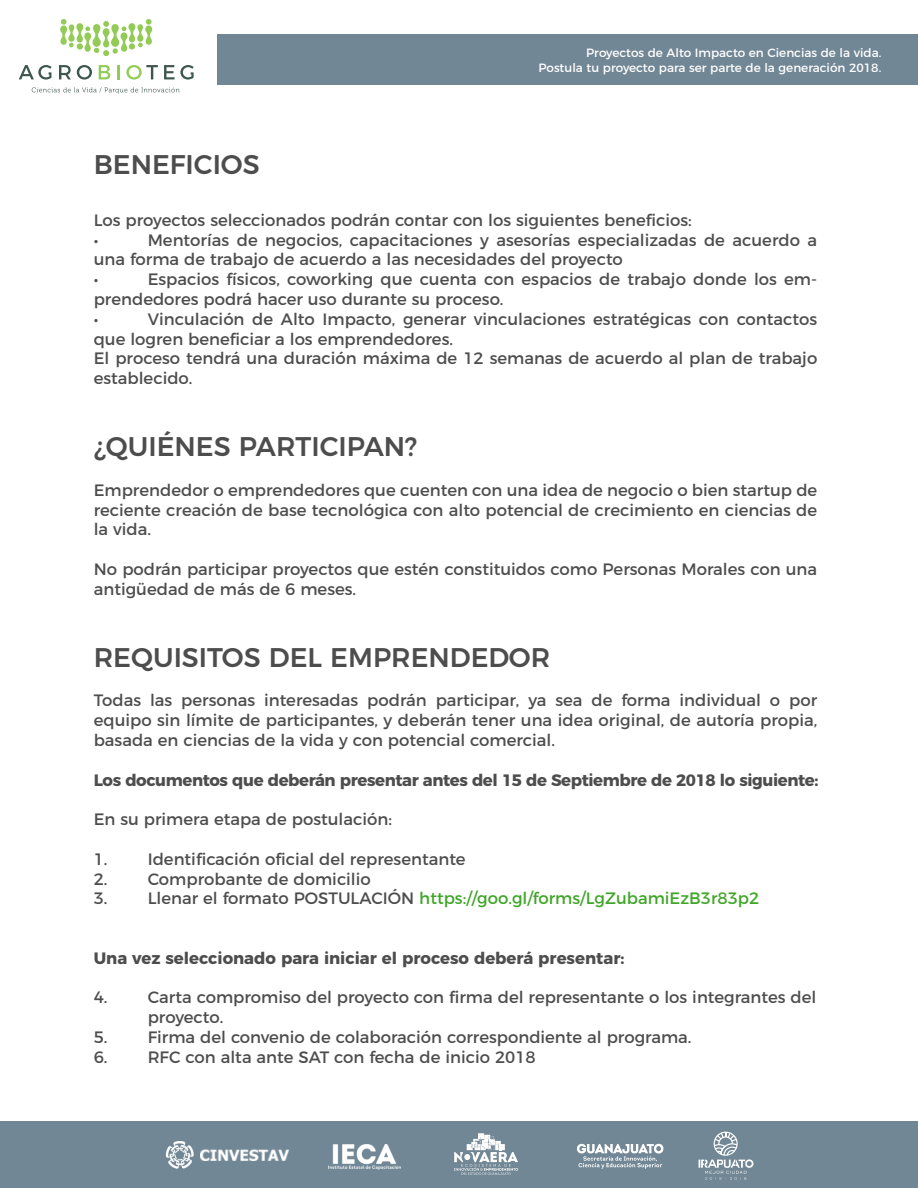
<style>
.page{position:relative;width:918px;height:1188px;background:#fff}
.page>*{position:absolute;margin:0;border:0;box-sizing:border-box;transform-origin:0 0}
.t1{font:500 27px "Montserrat";color:#4d4d4d}
.t2{font:16.5px/19.8px "Montserrat";color:#4d4d4d}
.t3{font:700 16.5px "Montserrat";letter-spacing:-.025em;color:#4d4d4d}
.t4{font:16.5px "Montserrat";color:#40a629}
.t5{font:700 16.5px "Montserrat";color:#4d4d4d}
.t6{font:12px/14.4px "Montserrat";color:#fff;text-align:right}
.s1{color:#4d4d4d}
</style>
<div class="page">
<div style="left:0;top:1122px;width:918px;height:66px;background:#728795"></div>
<div style="left:218px;top:34px;width:700px;height:50px;background:#728795"></div>
<svg style="left:60px;top:19px;width:93px;height:37px"></svg>
<svg style="left:32px;top:87px;width:148px;height:7px"></svg>
<svg style="left:19px;top:65px;width:33px;height:15px"></svg>
<svg style="left:59px;top:65px;width:12px;height:14px"></svg>
<svg style="left:77px;top:65px;width:15px;height:15px"></svg>
<svg style="left:99px;top:65px;width:11px;height:14px"></svg>
<hr style="left:117px;top:65px;width:3px;height:14px;background:#93cb57">
<svg style="left:126px;top:65px;width:32px;height:15px"></svg>
<svg style="left:164px;top:65px;width:30px;height:15px"></svg>
<img style="left:329px;top:1144px;width:72px;height:26px">
<svg style="left:454px;top:1133px;width:64px;height:42px"></svg>
<svg style="left:577px;top:1144px;width:87px;height:25px"></svg>
<img style="left:165px;top:1141px;width:29px;height:28px">
<img style="left:201px;top:1149px;width:87px;height:12px">
<svg style="left:699px;top:1132px;width:54px;height:48px"></svg>
<p class="t6" style="left:538px;top:45px;width:344px">Proyectos de Alto Impacto en Ciencias de la vida.<br>Postula tu proyecto para ser parte de la generación 2018.</p>
<h1 class="t1" style="left:94px;top:142px;width:168px">BENEFICIOS</h1>
<p class="t2" style="left:94px;top:209px;width:599px">Los proyectos seleccionados podrán contar con los siguientes beneficios: •</p>
<p class="t2" style="left:94px;top:228px;width:725px;text-indent:54px">Mentorías de negocios, capacitaciones y asesorías especializadas de acuerdo a una forma de trabajo de acuerdo a las necesidades del proyecto<br>•</p>
<p class="t2" style="left:94px;top:268px;width:725px;text-indent:54px">Espacios físicos, coworking que cuenta con espacios de trabajo donde los em&shy;prendedores podrá hacer uso durante su proceso.<br>•</p>
<p class="t2" style="left:94px;top:308px;width:725px;text-indent:54px">Vinculación de Alto Impacto, generar vinculaciones estratégicas con contactos que logren beneficiar a los emprendedores.<br>El proceso tendrá una duración máxima de 12 semanas de acuerdo al plan de trabajo establecido.</p>
<h1 class="t1" style="left:94px;top:425px;width:325px">¿QUIÉNES PARTICIPAN?</h1>
<p class="t2" style="left:94px;top:479px;width:725px;text-align:justify">Emprendedor o emprendedores que cuenten con una idea de negocio o bien startup de reciente creación de base tecnológica con alto potencial de crecimiento en ciencias de la vida.</p>
<p class="t2" style="left:94px;top:558px;width:725px">No podrán participar proyectos que estén constituidos como Personas Morales con una antigüedad de más de 6 meses.</p>
<h1 class="t1" style="left:94px;top:635px;width:458px">REQUISITOS DEL EMPRENDEDOR</h1>
<p class="t2" style="left:94px;top:689px;width:725px;text-align:justify">Todas las personas interesadas podrán participar, ya sea de forma individual o por equipo sin límite de participantes, y deberán tener una idea original, de autoría propia, basada en ciencias de la vida y con potencial comercial.</p>
<p class="t3" style="left:94px;top:766px;width:726px">Los documentos que deberán presentar antes del 15 de Septiembre de 2018 lo siguiente:</p>
<p class="t2" style="left:94px;top:808px;width:300px">En su primera etapa de postulación:</p>
<p class="t2" style="left:94px;top:848px;width:15px">1.</p>
<p class="t2" style="left:148px;top:848px;width:319px">Identificación oficial del representante</p>
<p class="t2" style="left:94px;top:867px;width:15px">2.</p>
<p class="t2" style="left:148px;top:867px;width:225px">Comprobante de domicilio</p>
<p class="t2" style="left:94px;top:887px;width:15px">3.</p>
<p class="t4" style="left:148px;top:885px;width:613px"><span class="s1">Llenar el formato POSTULACIÓN</span> https://goo.gl/forms/LgZubamiEzB3r83p2</p>
<p class="t5" style="left:94px;top:944px;width:532px">Una vez seleccionado para iniciar el proceso deberá presentar:</p>
<p class="t2" style="left:94px;top:986px;width:15px">4.</p>
<p class="t2" style="left:148px;top:986px;width:670px">Carta compromiso del proyecto con firma del representante o los integrantes del proyecto.</p>
<p class="t2" style="left:94px;top:1026px;width:15px">5.</p>
<p class="t2" style="left:148px;top:1026px;width:545px">Firma del convenio de colaboración correspondiente al programa.</p>
<p class="t2" style="left:94px;top:1046px;width:15px">6.</p>
<p class="t2" style="left:148px;top:1046px;width:389px">RFC con alta ante SAT con fecha de inicio 2018</p>
</div>
